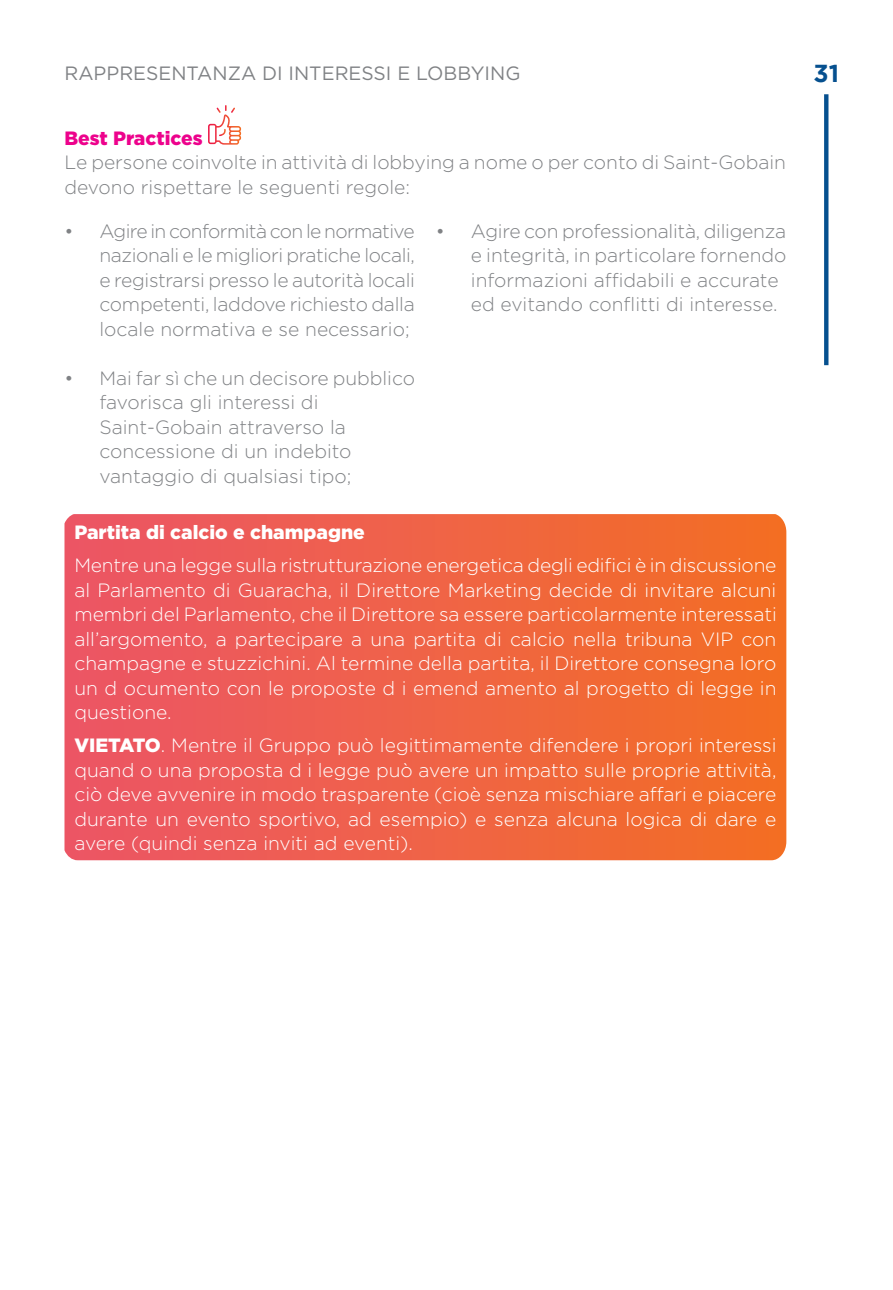
<style>
.page{position:relative;width:893px;height:1290px;background:#fff}
.page>*{position:absolute;margin:0;border:0;box-sizing:border-box;transform-origin:0 0}
.t1{font:700 24.5px "Gotham";color:#06508f}
.t2{font:300 19.25px/24.5px "Gotham";color:#fff;text-align:justify}
.t3{font:300 19.25px/24.5px "Gotham";color:#808285}
.t4{font:300 19.25px "Gotham";letter-spacing:-.02em;color:#808285}
.t5{font:19.25px "Gotham";color:#808285}
.t6{font:300 19.25px "Gotham";letter-spacing:-.03em;color:#808285}
.t7{font:900 19.25px "Gotham";color:#fff}
.t8{font:900 19.25px "Gotham";color:#ed028c}
.s1{font-weight:900}
</style>
<div class="page">
<svg style="left:824px;top:94px;width:4px;height:271px"></svg>
<svg style="left:208px;top:105px;width:33px;height:40px"></svg>
<svg style="left:64px;top:514px;width:722px;height:346px;background:#ef6246"></svg>
<p class="t5" style="left:64px;top:61px;width:457px">RAPPRESENTANZA DI INTERESSI E LOBBYING</p>
<p class="t1" style="left:813px;top:60px;width:27px">31</p>
<p class="t8" style="left:64px;top:125px;width:140px">Best Practices</p>
<p class="t3" style="left:64px;top:150px;width:723px">Le persone coinvolte in attività di lobbying a nome o per conto di Saint-Gobain devono rispettare le seguenti regole:</p>
<p class="t6" style="left:64px;top:219px;width:352px">• Agire in conformità con le normative</p>
<p class="t4" style="left:99px;top:243px;width:317px">nazionali e le migliori pratiche locali,</p>
<p class="t3" style="left:99px;top:267px;width:317px">e registrarsi presso le autorità locali</p>
<p class="t3" style="left:99px;top:292px;width:317px">competenti, laddove richiesto dalla</p>
<p class="t3" style="left:99px;top:316px;width:312px">locale normativa e se necessario;</p>
<p class="t3" style="left:64px;top:365px;width:352px">• Mai far sì che un decisore pubblico</p>
<p class="t3" style="left:99px;top:390px;width:220px">favorisca gli interessi di</p>
<p class="t3" style="left:99px;top:414px;width:248px">Saint-Gobain attraverso la</p>
<p class="t3" style="left:99px;top:439px;width:254px">concessione di un indebito</p>
<p class="t3" style="left:99px;top:463px;width:253px">vantaggio di qualsiasi tipo;</p>
<p class="t3" style="left:436px;top:218px;width:352px">• Agire con professionalità, diligenza</p>
<p class="t3" style="left:471px;top:243px;width:317px">e integrità, in particolare fornendo</p>
<p class="t3" style="left:471px;top:267px;width:309px">informazioni affidabili e accurate</p>
<p class="t3" style="left:471px;top:292px;width:308px">ed evitando conflitti di interesse.</p>
<p class="t7" style="left:74px;top:519px;width:292px">Partita di calcio e champagne</p>
<p class="t2" style="left:74px;top:552px;width:704px">Mentre una legge sulla ristrutturazione energetica degli edifici è in discussione al Parlamento di Guaracha, il Direttore Marketing decide di invitare alcuni membri del Parlamento, che il Direttore sa essere particolarmente interessati all’argomento, a partecipare a una partita di calcio nella tribuna VIP con champagne e stuzzichini. Al termine della partita, il Direttore consegna loro un d ocumento con le proposte d i emend amento al progetto di legge in questione.</p>
<p class="t2" style="left:74px;top:733px;width:704px"><span class="s1">VIETATO</span>. Mentre il Gruppo può legittimamente difendere i propri interessi quand o una proposta d i legge può avere un impatto sulle proprie attività, ciò deve avvenire in modo trasparente (cioè senza mischiare affari e piacere durante un evento sportivo, ad esempio) e senza alcuna logica di dare e avere (quindi senza inviti ad eventi).</p>
</div>
